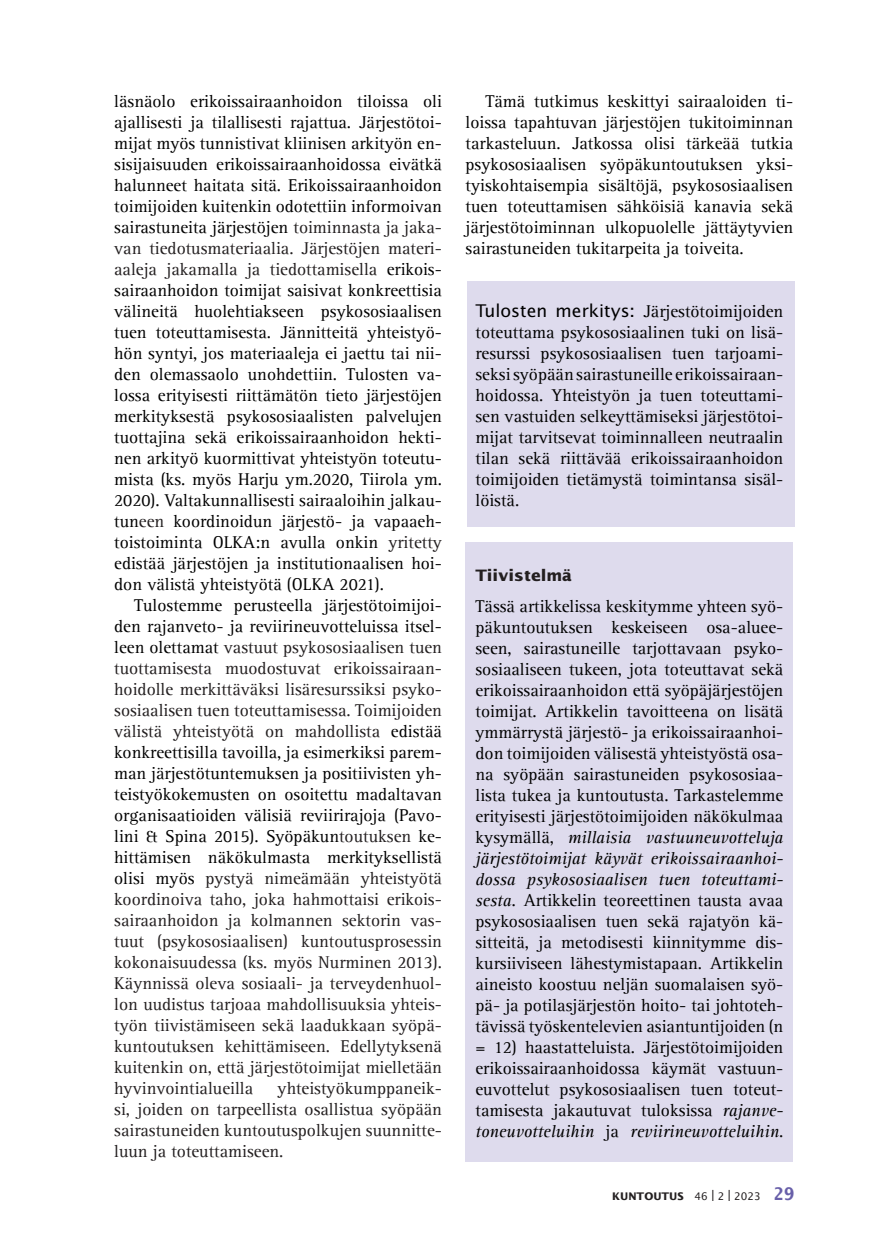
<style>
.page{position:relative;width:874px;height:1241px;background:#fff}
.page>*{position:absolute;margin:0;border:0;box-sizing:border-box;transform-origin:0 0}
.Leipis_sisennykset{font:17.5px/21px "Rotis Serif";color:#000;text-align:justify}
.Leipis{font:17.5px/21px "Rotis Serif";color:#000;text-align:justify}
.Leipis-2{font:17.5px/21px "Rotis Serif";color:#231f20;text-align:justify}
.Otsikko_3{font:700 15.75px "Lucida Sans Std";color:#231f20}
.t1{font:700 10.5px "Lucida Sans Std";color:#231f20}
.s1{color:#231f20}
.s2{color:#000}
.s3{font-family:"Lucida Sans Std"}
.s4{font-style:italic}
.s5{font-weight:400}
.s6{font-family:"Arial Narrow";font-weight:400;font-size:15.4px}
.s7{font-family:"Lucida Sans Typewriter";font-size:17.5px;color:#685fa9}
</style>
<div class="page">
<div style="left:465px;top:542px;width:327px;height:619px;background:#dedbed"></div>
<div style="left:466px;top:281px;width:328px;height:246px;background:#dedbed"></div>
<p class="Leipis" style="left:114px;top:91px;width:329px">läsnäolo erikoissairaanhoidon tiloissa oli ajallisesti ja tilallisesti rajattua. Järjestötoi&shy;mijat myös tunnistivat kliinisen arkityön en&shy;sisijaisuuden erikoissairaanhoidossa eivätkä halunneet haitata sitä. Erikoissairaanhoidon toimijoiden kuitenkin odotettiin informoivan sairastuneita järjestöjen <span class="s1">toiminnasta ja jaka&shy;van tiedotusmateriaalia. Järjestöjen materi&shy;aaleja jakamalla ja tiedottamisella</span> erikois&shy;sairaanhoidon toimijat saisivat konkreettisia välineitä huolehtiakseen psykososiaalisen tuen toteuttamisesta. Jännitteitä yhteistyö&shy;hön syntyi, jos materiaaleja ei jaettu tai nii&shy;den olemassaolo unohdettiin. Tulosten va&shy;lossa erityisesti riittämätön tieto järjestöjen merkityksestä psykososiaalisten palvelujen tuottajina sekä erikoissairaanhoidon hekti&shy;nen arkityö kuormittivat yhteistyön toteutu&shy;mista (ks. myös Harju ym.2020, Tiirola ym.<br>2020). Valtakunnallisesti sairaaloihin jalkau&shy;tun<span class="s1">een</span> koordinoidun järjestö- ja vapaaeh&shy;toistoiminta OLKA:n avulla onkin <span class="s1">yritetty </span>edistää järjestöjen ja institutionaalisen hoi&shy;don välistä yhteistyötä (OLKA 2021).</p>
<p class="Leipis-2" style="left:114px;top:595px;width:329px;text-indent:20px"><span class="s2">Tulostemme perusteella järjestötoimijoi&shy;den rajanveto- ja reviirineuvotteluissa itsel&shy;leen olettamat</span> vastuut psykososiaalisen tuen tuottamisesta muodostuvat erikoissairaan&shy;hoidolle merkittäväksi lisäresurssiksi psyko&shy;sosiaalisen tuen toteuttamisessa. Toimijoiden välistä yhteistyötä on mahdollista <span class="s2">edistää konkreettisilla tavoilla, ja esimerkiksi parem&shy;man järjestötuntemuksen ja positiivisten yh&shy;teistyökokemusten on osoitettu madaltavan organisaatioiden välisiä reviirirajoja (Pavo&shy;lini &amp; Spina 2015). Syöpäkun</span>toutuksen <span class="s2">ke&shy;hittämisen näkökulmasta merkityksellistä olisi myös</span> pystyä nimeämään yhteistyötä koordinoiva taho, joka hahmottaisi erikois&shy;sairaanhoidon ja kolmannen sektorin vas&shy;tuut (psykososiaalisen) kuntoutusprosessin kokonaisuudessa (ks. myös Nurminen 2013).<br>Käynnissä oleva sosiaali- ja terveydenhuol&shy;lon uudistus tarjoaa mahdollisuuksia yhteis&shy;työn tiivistämiseen sekä laadukkaan syöpä&shy;kuntoutuksen kehittämiseen. Edellytyksenä kuitenkin on, että järjestötoimijat mielletään hyvinvointialueilla</p>
<p class="Leipis-2" style="left:114px;top:1078px;width:329px;text-indent:163px">yhteistyökumppaneik&shy;si, joiden on tarpeellista osallistua syöpään sairastuneiden kuntoutuspolkujen suunnitte&shy;luun ja toteuttamiseen.</p>
<p class="Leipis" style="left:465px;top:91px;width:329px;text-indent:20px">Tämä tutkimus keskittyi sairaaloiden ti&shy;loissa tapahtuvan järjestöjen tukitoiminnan tarkasteluun. Jatkossa olisi tärkeää tutkia psykososiaalisen syöpäkuntoutuksen yksi&shy;tyiskohtaisempia sisältöjä, psykososiaalisen tuen toteuttamisen sähköisiä kanavia sekä järjestötoiminnan ulkopuolelle jättäytyvien sairastuneiden tukitarpeita ja toiveita.</p>
<p class="Leipis_sisennykset" style="left:475px;top:301px;width:309px"><span class="s3">Tulosten merkitys:</span> Järjestötoimijoiden toteuttama psykososiaalinen tuki on lisä&shy;resurssi psykososiaalisen tuen tarjoami&shy;seksi syöpään sairastuneille erikoissairaan&shy;hoidossa. Yhteistyön ja tuen toteuttami&shy;sen vastuiden selkeyttämiseksi järjestötoi&shy;mijat tarvitsevat toiminnalleen neutraalin tilan sekä riittävää erikoissairaanhoidon toimijoiden tietämystä toimintansa sisäl&shy;löistä.</p>
<p class="Otsikko_3" style="left:475px;top:566px;width:98px">Tiivistelmä</p>
<p class="Leipis_sisennykset" style="left:475px;top:595px;width:309px">Tässä artikkelissa keskitymme yhteen syö&shy;päkuntoutuksen keskeiseen osa-aluee&shy;seen, sairastuneille tarjottavaan psyko&shy;sosiaaliseen tukeen, jota toteuttavat sekä erikoissairaanhoidon että syöpäjärjestöjen toimijat. Artikkelin tavoitteena on lisätä ymmärrystä järjestö- ja erikoissairaanhoi&shy;don toimijoiden välisestä yhteistyöstä osa&shy;na syöpään sairastuneiden psykososiaa&shy;lista tukea ja kuntoutusta. Tarkastelemme erityisesti järjestötoimijoiden näkökulmaa kysymällä, <span class="s4">millaisia vastuuneuvotteluja järjestötoimijat käyvät erikoissairaanhoi&shy;dossa psykososiaalisen tuen toteuttami&shy;sesta.</span> Artikkelin teoreettinen tausta avaa psykososiaalisen tuen sekä rajatyön kä&shy;sitteitä, ja metodisesti kiinnitymme dis&shy;kursiiviseen lähestymistapaan. Artikkelin aineisto koostuu neljän suomalaisen syö&shy;pä- ja potilasjärjestön hoito- tai johtoteh&shy;tävissä työskentelevien asiantuntijoiden (n = 12) haastatteluista. Järjestötoimijoiden erikoissairaanhoidossa käymät vastuun&shy;euvottelut psykososiaalisen tuen toteut&shy;tamisesta jakautuvat tuloksissa <span class="s4">rajanve&shy;toneuvotteluihin</span> ja <span class="s4">reviirineuvotteluihin</span>.</p>
<p class="t1" style="left:612px;top:1190px;width:184px">KUNTOUTUS <span class="s5">46</span> <span class="s6">I</span> <span class="s5">2</span> <span class="s6">I</span> <span class="s5">2023</span> <span class="s7">29</span></p>
</div>
